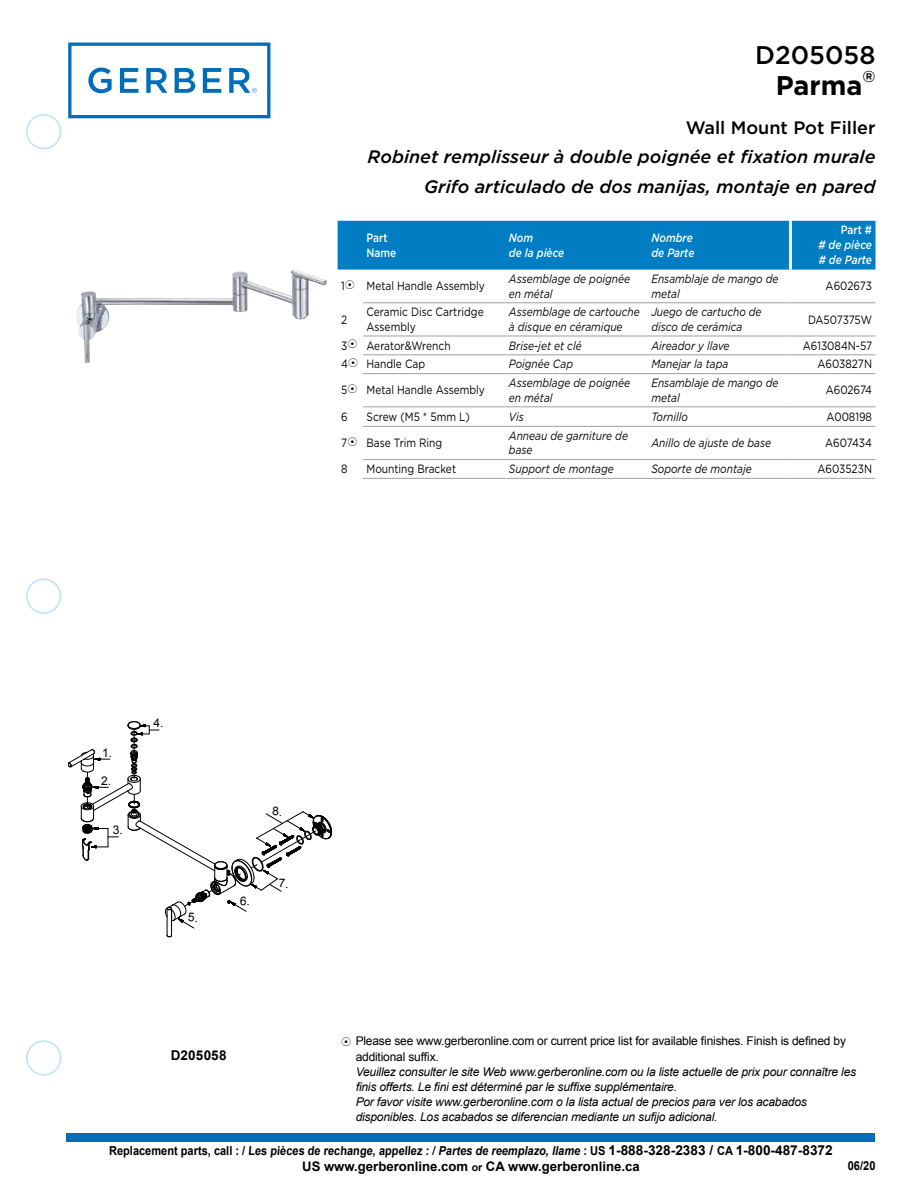
<style>
.page{position:relative;width:918px;height:1188px;background:#fff}
.page>*{position:absolute;margin:0;border:0;box-sizing:border-box;transform-origin:0 0}
.t1{font:700 27px "Gotham";color:#000}
.t2{font:500 25.5px "Gotham";color:#000}
.t3{font:italic 500 18px/29.5px "Gotham";color:#000;text-align:right}
.t4{font:500 18px "Gotham";color:#000}
.t5{font:700 15.75px "Gotham";color:#000}
.t6{font:700 13.5px "Arial";letter-spacing:.01em;color:#000}
.t7{font:700 13.2px "Arial";color:#000}
.t8{font:700 12.3px "Arial";color:#000;scale:.89 1}
.t9{font:italic 12px/14.4px "Gotham";color:#000;scale:.85 1}
.t10{font:italic 12px/15px "Arial";letter-spacing:-.015em;color:#000}
.t11{font:12px/14.4px "Gotham";color:#000;scale:.85 1}
.t12{font:12px/15.6px "Arial";letter-spacing:-.015em;color:#000}
.t13{font:italic 500 12px/15px "Gotham";color:#fff;scale:.85 1}
.t14{font:500 12px/14.4px "Gotham";color:#fff;scale:.85 1}
.t15{font:12px "Gotham";letter-spacing:-.02em;color:#000;scale:.85 1}
.s1{font-style:italic}
.s2{font-size:13.65px}
.s3{font-size:10.5px}
</style>
<div class="page">
<div style="left:26px;top:114px;width:35px;height:35px;border:2px solid #c7e6f9;border-radius:50%"></div>
<div style="left:26px;top:1040px;width:35px;height:36px;border:2px solid #c7e6f9;border-radius:50%"></div>
<div style="left:26px;top:579px;width:35px;height:35px;border:2px solid #c7e6f9;border-radius:50%"></div>
<svg style="left:68px;top:43px;width:202px;height:75px"></svg>
<div style="left:66px;top:1133px;width:809px;height:8px;background:#006eba"></div>
<img style="left:76px;top:269px;width:251px;height:94px">
<div style="left:338px;top:221px;width:537px;height:49px;background:#007dc3"></div>
<hr style="left:789px;top:221px;width:3px;height:49px;background:#fff">
<hr style="left:363px;top:302px;width:143px;height:1px;background:#9fa0a0">
<hr style="left:506px;top:302px;width:142px;height:1px;background:#9fa0a0">
<hr style="left:648px;top:302px;width:142px;height:1px;background:#9fa0a0">
<hr style="left:790px;top:302px;width:85px;height:1px;background:#9fa0a0">
<hr style="left:363px;top:336px;width:143px;height:1px;background:#9fa0a0">
<hr style="left:506px;top:336px;width:142px;height:1px;background:#9fa0a0">
<hr style="left:648px;top:336px;width:142px;height:1px;background:#9fa0a0">
<hr style="left:790px;top:336px;width:85px;height:1px;background:#9fa0a0">
<hr style="left:363px;top:355px;width:143px;height:1px;background:#9fa0a0">
<hr style="left:506px;top:355px;width:142px;height:1px;background:#9fa0a0">
<hr style="left:648px;top:355px;width:142px;height:1px;background:#9fa0a0">
<hr style="left:790px;top:355px;width:85px;height:1px;background:#9fa0a0">
<hr style="left:363px;top:373px;width:143px;height:1px;background:#9fa0a0">
<hr style="left:506px;top:373px;width:142px;height:1px;background:#9fa0a0">
<hr style="left:648px;top:373px;width:142px;height:1px;background:#9fa0a0">
<hr style="left:790px;top:373px;width:85px;height:1px;background:#9fa0a0">
<hr style="left:363px;top:407px;width:143px;height:1px;background:#9fa0a0">
<hr style="left:506px;top:407px;width:142px;height:1px;background:#9fa0a0">
<hr style="left:648px;top:407px;width:142px;height:1px;background:#9fa0a0">
<hr style="left:790px;top:407px;width:85px;height:1px;background:#9fa0a0">
<hr style="left:363px;top:426px;width:143px;height:1px;background:#9fa0a0">
<hr style="left:506px;top:426px;width:142px;height:1px;background:#9fa0a0">
<hr style="left:648px;top:426px;width:142px;height:1px;background:#9fa0a0">
<hr style="left:790px;top:426px;width:85px;height:1px;background:#9fa0a0">
<hr style="left:363px;top:459px;width:143px;height:1px;background:#9fa0a0">
<hr style="left:506px;top:459px;width:142px;height:1px;background:#9fa0a0">
<hr style="left:648px;top:459px;width:142px;height:1px;background:#9fa0a0">
<hr style="left:790px;top:459px;width:85px;height:1px;background:#9fa0a0">
<hr style="left:363px;top:478px;width:143px;height:1px;background:#9fa0a0">
<hr style="left:506px;top:478px;width:142px;height:1px;background:#9fa0a0">
<hr style="left:648px;top:478px;width:142px;height:1px;background:#9fa0a0">
<hr style="left:790px;top:478px;width:85px;height:1px;background:#9fa0a0">
<svg style="left:68px;top:721px;width:264px;height:216px"></svg>
<h2 class="t2" style="left:755px;top:41px;width:122px">D205058</h2>
<h1 class="t1" style="left:776px;top:70px;width:88px">Parma</h1>
<h3 class="t5" style="left:862px;top:68px;width:15px">®</h3>
<h3 class="t4" style="left:686px;top:117px;width:191px">Wall Mount Pot Filler</h3>
<h3 class="t3" style="left:367px;top:142px;width:510px">Robinet remplisseur à double poignée et fixation murale<br>Grifo articulado de dos manijas, montaje en pared</h3>
<p class="t14" style="left:367px;top:230px;width:37px">Part<br>Name</p>
<p class="t13" style="left:509px;top:230px;width:67px">Nom<br>de la pièce</p>
<p class="t13" style="left:651px;top:230px;width:52px">Nombre de Parte</p>
<p class="t14" style="left:841px;top:223px;width:38px">Part #</p>
<p class="t13" style="left:818px;top:238px;width:65px"># de pièce # de Parte</p>
<p class="t12" style="left:102px;top:745px;width:12px">1.</p>
<p class="t12" style="left:101px;top:773px;width:12px">2.</p>
<p class="t12" style="left:113px;top:822px;width:12px">3.</p>
<p class="t12" style="left:153px;top:715px;width:12px">4.</p>
<p class="t6" style="left:171px;top:1046px;width:57px">D205058</p>
<p class="t11" style="left:341px;top:279px;width:6px">1</p>
<p class="t11" style="left:367px;top:279px;width:141px">Metal Handle Assembly</p>
<p class="t9" style="left:509px;top:272px;width:144px">Assemblage de poignée en métal</p>
<p class="t9" style="left:651px;top:272px;width:151px">Ensamblaje de mango de metal</p>
<p class="t11" style="left:826px;top:279px;width:56px">A602673</p>
<p class="t11" style="left:341px;top:312px;width:9px">2</p>
<p class="t11" style="left:367px;top:305px;width:139px">Ceramic Disc Cartridge<br>Assembly</p>
<p class="t9" style="left:509px;top:305px;width:155px">Assemblage de cartouche à disque en céramique</p>
<p class="t9" style="left:651px;top:305px;width:131px">Juego de cartucho de disco de cerámica</p>
<p class="t15" style="left:808px;top:313px;width:77px">DA507375W</p>
<p class="t11" style="left:341px;top:338px;width:9px">3</p>
<p class="t11" style="left:367px;top:338px;width:100px">Aerator&amp;Wrench</p>
<p class="t9" style="left:509px;top:338px;width:87px">Brise-jet et clé</p>
<p class="t9" style="left:651px;top:338px;width:94px">Aireador y llave</p>
<p class="t11" style="left:803px;top:338px;width:83px">A613084N-57</p>
<p class="t11" style="left:341px;top:357px;width:10px">4</p>
<p class="t11" style="left:367px;top:357px;width:71px">Handle Cap</p>
<p class="t9" style="left:509px;top:357px;width:77px">Poignée Cap</p>
<p class="t9" style="left:651px;top:357px;width:92px">Manejar la tapa</p>
<p class="t11" style="left:817px;top:357px;width:66px">A603827N</p>
<p class="t11" style="left:341px;top:383px;width:9px">5</p>
<p class="t11" style="left:367px;top:383px;width:141px">Metal Handle Assembly</p>
<p class="t9" style="left:509px;top:376px;width:144px">Assemblage de poignée en métal</p>
<p class="t9" style="left:651px;top:376px;width:151px">Ensamblaje de mango de metal</p>
<p class="t11" style="left:826px;top:383px;width:56px">A602674</p>
<p class="t11" style="left:341px;top:409px;width:9px">6</p>
<p class="t11" style="left:367px;top:409px;width:123px">Screw (M5 * 5mm L)</p>
<p class="t9" style="left:509px;top:409px;width:19px">Vis</p>
<p class="t9" style="left:651px;top:409px;width:45px">Tornillo</p>
<p class="t11" style="left:826px;top:409px;width:55px">A008198</p>
<p class="t11" style="left:341px;top:435px;width:9px">7</p>
<p class="t11" style="left:367px;top:435px;width:91px">Base Trim Ring</p>
<p class="t9" style="left:509px;top:429px;width:142px">Anneau de garniture de base</p>
<p class="t9" style="left:651px;top:436px;width:142px">Anillo de ajuste de base</p>
<p class="t11" style="left:825px;top:435px;width:57px">A607434</p>
<p class="t11" style="left:341px;top:461px;width:9px">8</p>
<p class="t11" style="left:367px;top:461px;width:107px">Mounting Bracket</p>
<p class="t9" style="left:509px;top:462px;width:125px">Support de montage</p>
<p class="t9" style="left:651px;top:462px;width:119px">Soporte de montaje</p>
<p class="t11" style="left:817px;top:461px;width:66px">A603523N</p>
<p class="t12" style="left:356px;top:1034px;width:492px">Please see www.gerberonline.com or current price list for available finishes. Finish is defined by additional suffix.</p>
<p class="t10" style="left:356px;top:1065px;width:502px">Veuillez consulter le site Web www.gerberonline.com ou la liste actuelle de prix pour connaître les finis offerts. Le fini est déterminé par le suffixe supplémentaire.<br>Por favor visite www.gerberonline.com o la lista actual de precios para ver los acabados disponibles. Los acabados se diferencian mediante un sufijo adicional.</p>
<p class="t8" style="left:109px;top:1143px;width:815px">Replacement parts, call : / Les pièces de rechange, appellez : / <span class="s1">Partes de reemplazo, llame</span> : US <span class="s2">1-888-328-2383 /</span> CA <span class="s2">1-800-487-8372</span></p>
<p class="t7" style="left:302px;top:1158px;width:339px">US www.gerberonline.com <span class="s3">or</span> CA www.gerberonline.ca</p>
<p class="t8" style="left:848px;top:1158px;width:33px">06/20</p>
</div>
